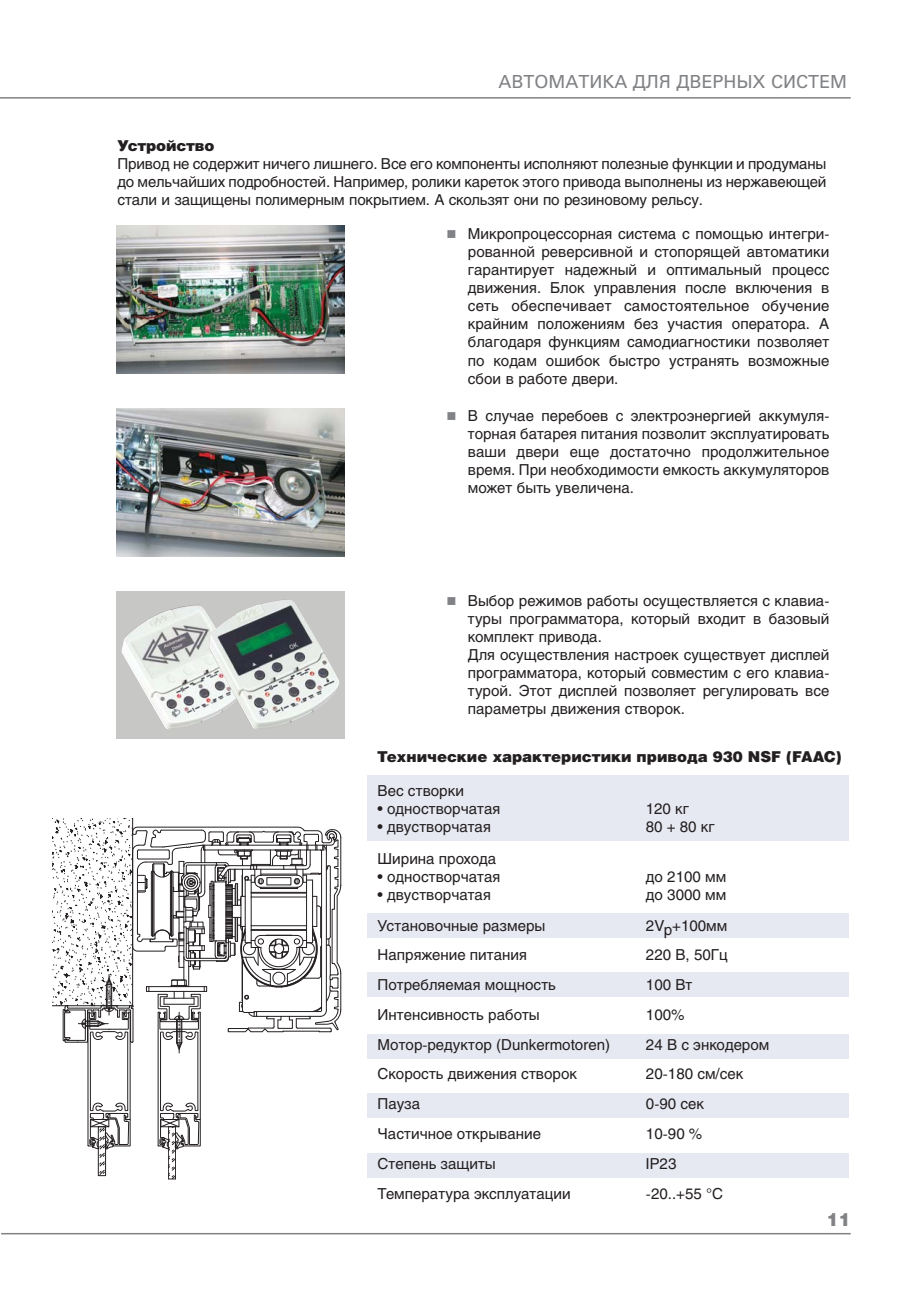
<style>
.page{position:relative;width:906px;height:1289px;background:#fff}
.page>*{position:absolute;margin:0;border:0;box-sizing:border-box;transform-origin:0 0}
.t1{font:18px "Univers Cyr";color:#808285}
.t2{font:900 18px "Helios";color:#808285}
.t3{font:15px/18px "Helios";color:#231f20;text-align:justify}
.t4{font:900 15px "Helios";color:#231f20}
</style>
<div class="page">
<hr style="left:1px;top:1232px;width:849px;height:2px;background:#808285">
<hr style="left:0;top:97px;width:850px;height:2px;background:#808285">
<div style="left:367px;top:775px;width:481px;height:66px;background:#e7e9f2"></div>
<div style="left:367px;top:913px;width:481px;height:24px;background:#e7e9f2"></div>
<div style="left:367px;top:1033px;width:481px;height:25px;background:#e7e9f2"></div>
<div style="left:367px;top:1153px;width:481px;height:24px;background:#e7e9f2"></div>
<div style="left:367px;top:972px;width:481px;height:24px;background:#e7e9f2"></div>
<div style="left:367px;top:1093px;width:481px;height:24px;background:#e7e9f2"></div>
<img style="left:116px;top:225px;width:229px;height:148px">
<img style="left:116px;top:408px;width:229px;height:148px">
<div style="left:116px;top:591px;width:229px;height:148px;background:#c7c7c5"></div>
<img style="left:121px;top:604px;width:88px;height:125px">
<img style="left:209px;top:600px;width:130px;height:129px">
<svg style="left:53px;top:818px;width:289px;height:362px"></svg>
<p class="t1" style="left:498px;top:75px;width:350px">АВТОМАТИКА ДЛЯ ДВЕРНЫХ СИСТЕМ</p>
<p class="t4" style="left:117px;top:140px;width:98px">Устройство</p>
<p class="t3" style="left:117px;top:156px;width:710px">Привод не содержит ничего лишнего. Все его компоненты исполняют полезные функции и продуманы до мельчайших подробностей. Например, ролики кареток этого привода выполнены из нержавеющей стали и защищены полимерным покрытием. А скользят они по резиновому рельсу.</p>
<p class="t3" style="left:468px;top:227px;width:363px">Микропроцессорная система с помощью интегри&shy;рованной реверсивной и стопорящей автоматики гарантирует надежный и оптимальный процесс движения. Блок управления после включения в сеть обеспечивает самостоятельное обучение крайним положениям без участия оператора. А благодаря функциям самодиагностики позволяет по кодам ошибок быстро устранять возможные сбои в работе двери.</p>
<p class="t3" style="left:468px;top:408px;width:363px">В случае перебоев с электроэнергией аккумуля&shy;торная батарея питания позволит эксплуатировать ваши двери еще достаточно продолжительное время. При необходимости емкость аккумуляторов может быть увеличена.</p>
<p class="t3" style="left:468px;top:593px;width:363px;text-align:left">Выбор режимов работы осуществляется с клавиа&shy;туры программатора, который входит в базовый комплект привода.<br>Для осуществления настроек существует дисплей программатора, который совместим с его клавиа&shy;турой. Этот дисплей позволяет регулировать все параметры движения створок.</p>
<p class="t4" style="left:377px;top:751px;width:466px">Технические характеристики привода 930 NSF (FAAC)</p>
<p class="t3" style="left:378px;top:782px;width:88px">Вес створки</p>
<p class="t3" style="left:378px;top:800px;width:124px">• одностворчатая</p>
<p class="t3" style="left:378px;top:818px;width:115px">• двустворчатая</p>
<p class="t3" style="left:378px;top:851px;width:120px">Ширина прохода</p>
<p class="t3" style="left:378px;top:869px;width:124px">• одностворчатая</p>
<p class="t3" style="left:378px;top:887px;width:115px">• двустворчатая</p>
<p class="t3" style="left:645px;top:800px;width:71px">120 кг<br>80 + 80 кг</p>
<p class="t3" style="left:646px;top:869px;width:82px">до 2100 мм до 3000 мм</p>
<p class="t3" style="left:378px;top:917px;width:169px">Установочные размеры</p>
<p class="t3" style="left:646px;top:917px;width:83px">2Vp+100мм</p>
<p class="t3" style="left:378px;top:947px;width:151px">Напряжение питания</p>
<p class="t3" style="left:646px;top:947px;width:83px">220 В, 50Гц</p>
<p class="t3" style="left:378px;top:977px;width:180px">Потребляемая мощность</p>
<p class="t3" style="left:646px;top:977px;width:48px">100 Вт</p>
<p class="t3" style="left:378px;top:1007px;width:164px">Интенсивность работы</p>
<p class="t3" style="left:646px;top:1007px;width:40px">100%</p>
<p class="t3" style="left:378px;top:1036px;width:234px">Мотор-редуктор (Dunkermotoren)</p>
<p class="t3" style="left:646px;top:1036px;width:125px">24 В с энкодером</p>
<p class="t3" style="left:378px;top:1066px;width:201px">Скорость движения створок</p>
<p class="t3" style="left:646px;top:1066px;width:99px">20-180 см/сек</p>
<p class="t3" style="left:378px;top:1096px;width:44px">Пауза</p>
<p class="t3" style="left:646px;top:1096px;width:60px">0-90 сек</p>
<p class="t3" style="left:378px;top:1126px;width:165px">Частичное открывание</p>
<p class="t3" style="left:646px;top:1126px;width:58px">10-90 %</p>
<p class="t3" style="left:378px;top:1155px;width:120px">Степень защиты</p>
<p class="t3" style="left:646px;top:1155px;width:32px">IP23</p>
<p class="t3" style="left:378px;top:1185px;width:194px">Температура эксплуатации</p>
<p class="t3" style="left:646px;top:1185px;width:79px">-20..+55 °С</p>
<p class="t2" style="left:826px;top:1213px;width:26px">11</p>
</div>
